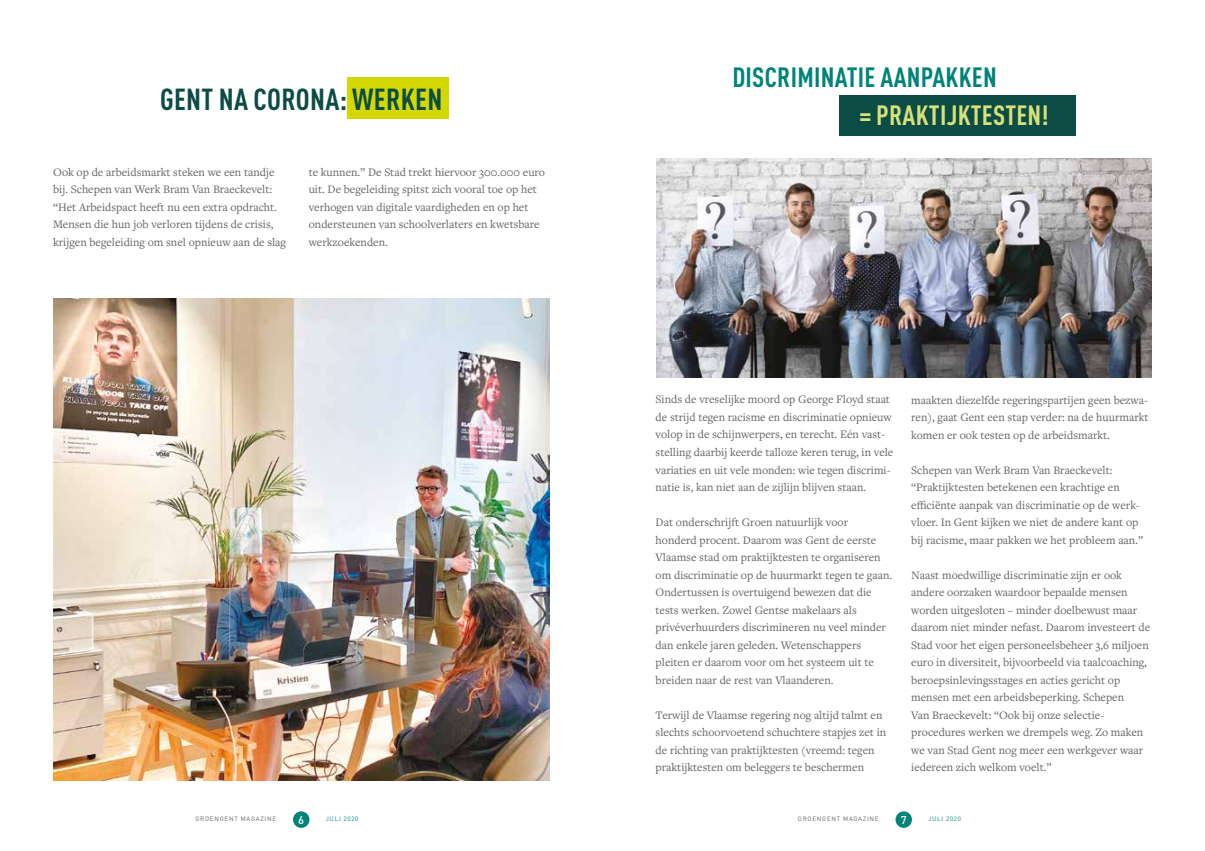
<style>
.page{position:relative;width:1205px;height:851px;background:#fff}
.page>*{position:absolute;margin:0;border:0;box-sizing:border-box;transform-origin:0 0}
.t1{font:700 condensed 30px "DIN Pro";letter-spacing:.01em;color:#0b4d44}
.t2{font:700 condensed 27.5px "DIN Pro";letter-spacing:.01em;color:#008379}
.t3{font:700 condensed 27.5px "DIN Pro";letter-spacing:.01em;color:#d7e079}
.t4{font:11.88px/17.5px "Freight Text Pro";color:#636362}
.t5{font:500 11.25px "DIN Pro";color:#fff}
.t6{font:6.25px "DIN Pro";letter-spacing:.12em;color:#636362}
.t7{font:6.25px "DIN Pro";letter-spacing:.11em;color:#008379}
</style>
<div class="page">
<div style="left:347px;top:78px;width:101px;height:41px;background:#d3d802"></div>
<img style="left:53px;top:298px;width:496px;height:482px">
<div style="left:839px;top:95px;width:236px;height:40px;background:#0b4d44"></div>
<img style="left:656px;top:158px;width:496px;height:219px">
<div style="left:293px;top:811px;width:16px;height:16px;background:#008379;border-radius:50%"></div>
<div style="left:895px;top:811px;width:17px;height:16px;background:#008379;border-radius:50%"></div>
<h1 class="t1" style="left:160px;top:76px;width:284px">GENT NA CORONA: WERKEN</h1>
<p class="t4" style="left:53px;top:163px;width:234px">Ook op de arbeidsmarkt steken we een tandje bij. Schepen van Werk Bram Van Braeckevelt: “Het Arbeidspact heeft nu een extra opdracht.<br>Mensen die hun job verloren tijdens de crisis, krijgen begeleiding om snel opnieuw aan de slag</p>
<p class="t4" style="left:309px;top:163px;width:238px">te kunnen.” De Stad trekt hiervoor 300.000 euro uit. De begeleiding spitst zich vooral toe op het verhogen van digitale vaardigheden en op het ondersteunen van schoolverlaters en kwetsbare werkzoekenden.</p>
<h2 class="t2" style="left:732px;top:56px;width:266px">DISCRIMINATIE AANPAKKEN</h2>
<h2 class="t3" style="left:859px;top:94px;width:191px">= PRAKTIJKTESTEN!</h2>
<p class="t4" style="left:656px;top:390px;width:239px">Sinds de vreselijke moord op George Floyd staat de strijd tegen racisme en discriminatie opnieuw volop in de schijnwerpers, en terecht. Eén vast&shy;stelling daarbij keerde talloze keren terug, in vele variaties en uit vele monden: wie tegen discrimi&shy;natie is, kan niet aan de zijlijn blijven staan.</p>
<p class="t4" style="left:656px;top:513px;width:238px">Dat onderschrijft Groen natuurlijk voor honderd procent. Daarom was Gent de eerste Vlaamse stad om praktijktesten te organiseren om discriminatie op de huurmarkt tegen te gaan.<br>Ondertussen is overtuigend bewezen dat die tests werken. Zowel Gentse makelaars als privéverhuurders discrimineren nu veel minder dan enkele jaren geleden. Wetenschappers pleiten er daarom voor om het systeem uit te breiden naar de rest van Vlaanderen.</p>
<p class="t4" style="left:656px;top:705px;width:232px">Terwijl de Vlaamse regering nog altijd talmt en slechts schoorvoetend schuchtere stapjes zet in de richting van praktijktesten (vreemd: tegen praktijktesten om beleggers te beschermen</p>
<p class="t4" style="left:911px;top:390px;width:239px;text-align:justify">maakten diezelfde regeringspartijen geen bezwa&shy;ren), gaat Gent een stap verder: na de huurmarkt komen er ook testen op de arbeidsmarkt.</p>
<p class="t4" style="left:911px;top:460px;width:233px">Schepen van Werk Bram Van Braeckevelt: “Praktijktesten betekenen een krachtige en efficiënte aanpak van discriminatie op de werk&shy;vloer. In Gent kijken we niet de andere kant op bij racisme, maar pakken we het probleem aan.”</p>
<p class="t4" style="left:911px;top:565px;width:241px">Naast moedwillige discriminatie zijn er ook andere oorzaken waardoor bepaalde mensen worden uitgesloten – minder doelbewust maar daarom niet minder nefast. Daarom investeert de Stad voor het eigen personeelsbeheer 3,6 miljoen euro in diversiteit, bijvoorbeeld via taalcoaching, beroepsinlevingsstages en acties gericht op mensen met een arbeidsbeperking. Schepen<br>Van Braeckevelt: “Ook bij onze selectie&shy;procedures werken we drempels weg. Zo maken we van Stad Gent nog meer een werkgever waar iedereen zich welkom voelt.”</p>
<p class="t6" style="left:195px;top:813px;width:82px">GROENGENT MAGAZINE</p>
<p class="t5" style="left:298px;top:811px;width:7px">6</p>
<p class="t7" style="left:326px;top:813px;width:34px">JULI 2020</p>
<p class="t6" style="left:798px;top:813px;width:82px">GROENGENT MAGAZINE</p>
<p class="t5" style="left:901px;top:811px;width:7px">7</p>
<p class="t7" style="left:928px;top:813px;width:34px">JULI 2020</p>
</div>
